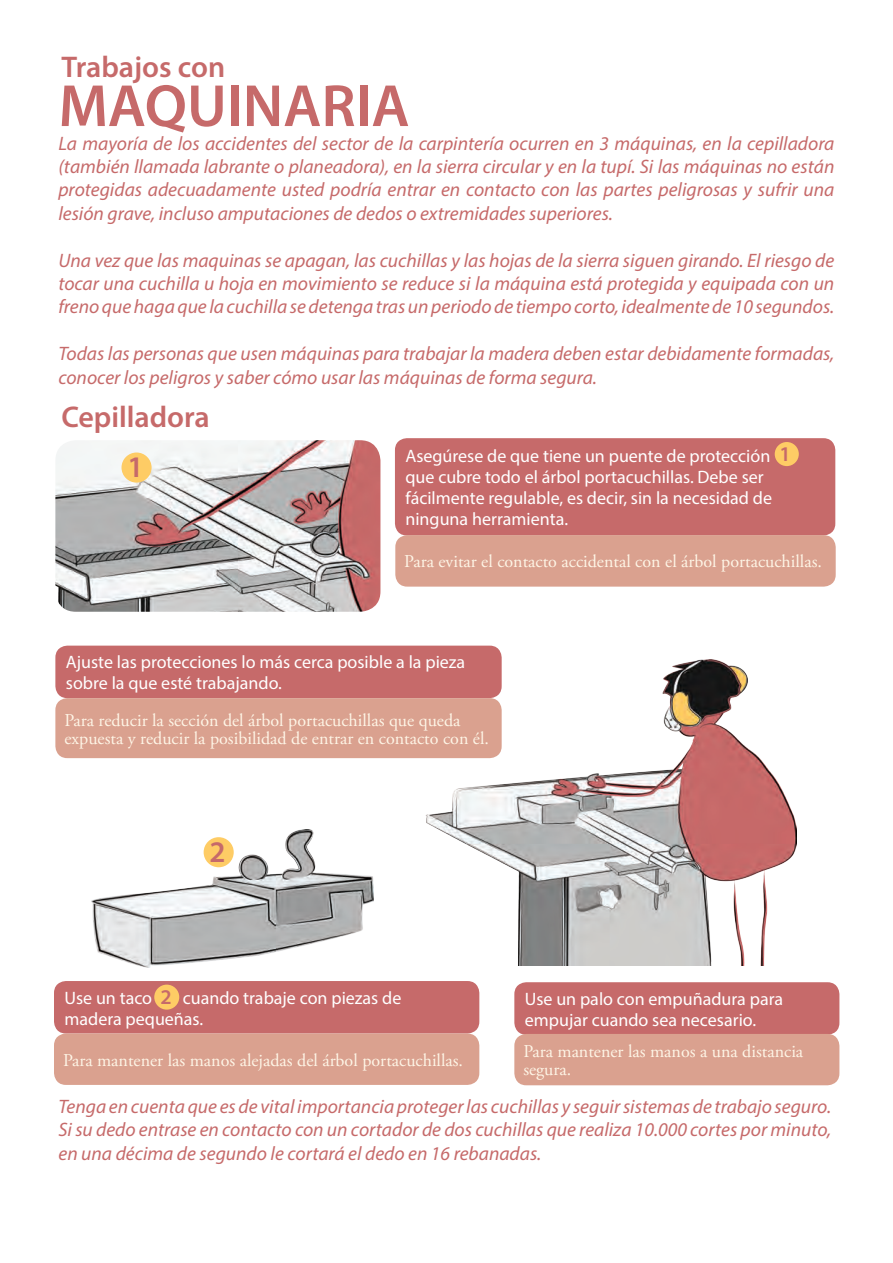
<style>
.page{position:relative;width:893px;height:1263px;background:#fff}
.page>*{position:absolute;margin:0;border:0;box-sizing:border-box;transform-origin:0 0}
.t1{font:600 60px "Myriad Pro";color:#c66a6a}
.t2{font:600 30px "Myriad Pro";color:#c66a6a}
.t3{font:600 21px "Myriad Pro";color:#c66a6a}
.t4{font:italic 19.5px/23.4px "Myriad Pro";color:#c66a6a;text-align:justify}
.t5{font:18px/21px "Myriad Pro";color:#fff}
.t6{font:18px/18px "Adobe Garamond Pro";color:#fef5e6}
</style>
<div class="page">
<img style="left:425px;top:660px;width:372px;height:306px">
<div style="left:395px;top:438px;width:440px;height:97px;background:#c66a6a;border-radius:12px"></div>
<div style="left:395px;top:535px;width:441px;height:52px;background:#daa18f;border-radius:12px"></div>
<div style="left:55px;top:646px;width:447px;height:52px;background:#c66a6a;border-radius:12px"></div>
<div style="left:55px;top:698px;width:447px;height:60px;background:#daa18f;border-radius:12px"></div>
<div style="left:54px;top:981px;width:425px;height:52px;background:#c66a6a;border-radius:12px"></div>
<div style="left:54px;top:1033px;width:425px;height:52px;background:#daa18f;border-radius:12px"></div>
<div style="left:514px;top:982px;width:325px;height:53px;background:#c66a6a;border-radius:12px"></div>
<div style="left:514px;top:1034px;width:325px;height:51px;background:#daa18f;border-radius:12px"></div>
<img style="left:92px;top:830px;width:282px;height:137px">
<img style="left:55px;top:440px;width:325px;height:172px">
<div style="left:121px;top:452px;width:31px;height:31px;background:#fecc65;border-radius:50%"></div>
<div style="left:775px;top:442px;width:24px;height:24px;background:#fecc65;border-radius:50%"></div>
<div style="left:204px;top:837px;width:30px;height:30px;background:#fecc65;border-radius:50%"></div>
<div style="left:154px;top:985px;width:25px;height:25px;background:#fecc65;border-radius:50%"></div>
<h2 class="t2" style="left:62px;top:47px;width:165px">Trabajos con</h2>
<h1 class="t1" style="left:58px;top:68px;width:353px">MAQUINARIA</h1>
<p class="t4" style="left:58px;top:131px;width:778px">La mayoría de los accidentes del sector de la carpintería ocurren en 3 máquinas, en la cepilladora (también llamada labrante o planeadora), en la sierra circular y en la tupí. Si las máquinas no están protegidas adecuadamente usted podría entrar en contacto con las partes peligrosas y sufrir una lesión grave, incluso amputaciones de dedos o extremidades superiores.</p>
<p class="t4" style="left:58px;top:248px;width:777px">Una vez que las maquinas se apagan, las cuchillas y las hojas de la sierra siguen girando. El riesgo de tocar una cuchilla u hoja en movimiento se reduce si la máquina está protegida y equipada con un freno que haga que la cuchilla se detenga tras un periodo de tiempo corto, idealmente de 10 segundos.</p>
<p class="t4" style="left:58px;top:342px;width:777px">Todas las personas que usen máquinas para trabajar la madera deben estar debidamente formadas, conocer los peligros y saber cómo usar las máquinas de forma segura.</p>
<h2 class="t2" style="left:61px;top:398px;width:150px">Cepilladora</h2>
<h2 class="t2" style="left:128px;top:448px;width:18px">1</h2>
<p class="t3" style="left:779px;top:440px;width:13px">1</p>
<p class="t5" style="left:405px;top:445px;width:368px">Asegúrese de que tiene un puente de protección que cubre todo el árbol portacuchillas. Debe ser fácilmente regulable, es decir, sin la necesidad de ninguna herramienta.</p>
<p class="t6" style="left:404px;top:553px;width:419px">Para evitar el contacto accidental con el árbol portacuchillas.</p>
<p class="t5" style="left:66px;top:651px;width:401px">Ajuste las protecciones lo más cerca posible a la pieza sobre la que esté trabajando.</p>
<p class="t6" style="left:64px;top:712px;width:426px">Para reducir la sección del árbol portacuchillas que queda expuesta y reducir la posibilidad de entrar en contacto con él.</p>
<h2 class="t2" style="left:210px;top:833px;width:18px">2</h2>
<p class="t3" style="left:160px;top:983px;width:13px">2</p>
<p class="t5" style="left:64px;top:987px;width:338px;text-indent:118px">cuando trabaje con piezas de madera pequeñas.</p>
<p class="t6" style="left:63px;top:1052px;width:402px">Para mantener las manos alejadas del árbol portacuchillas.</p>
<p class="t5" style="left:64px;top:987px;width:89px">Use un taco</p>
<p class="t5" style="left:525px;top:988px;width:260px">Use un palo con empuñadura para empujar cuando sea necesario.</p>
<p class="t6" style="left:523px;top:1043px;width:281px">Para mantener las manos a una distancia segura.</p>
<p class="t4" style="left:58px;top:1094px;width:774px">Tenga en cuenta que es de vital importancia proteger las cuchillas y seguir sistemas de trabajo seguro.<br>Si su dedo entrase en contacto con un cortador de dos cuchillas que realiza 10.000 cortes por minuto, en una décima de segundo le cortará el dedo en 16 rebanadas.</p>
</div>
